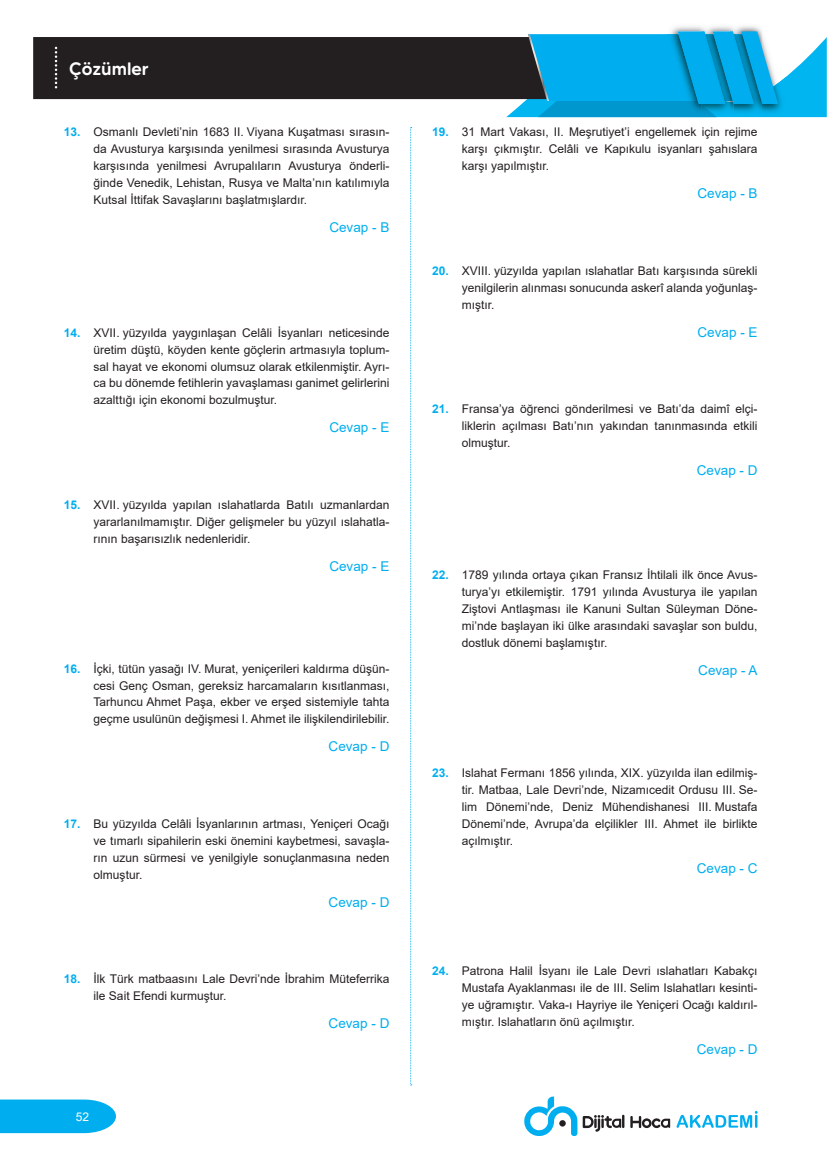
<style>
.page{position:relative;width:830px;height:1170px;background:#fff}
.page>*{position:absolute;margin:0;border:0;box-sizing:border-box;transform-origin:0 0}
.t1{font:500 18px "MADE Tommy Soft";color:#fff}
.CEVAP{font:13.5px "Arial";color:#00aeef}
.t2{font:12px/17px "Arial";color:#231f20;text-align:justify}
.t3{font:12px "Arial";color:#fff}
.s1{font-weight:700;color:#00aeef}
</style>
<div class="page">
<svg style="left:0;top:1099px;width:116px;height:33px;background:#11b3f0"></svg>
<svg style="left:676px;top:1111px;width:81px;height:16px"></svg>
<svg style="left:630px;top:1116px;width:39px;height:12px"></svg>
<svg style="left:524px;top:1096px;width:100px;height:39px"></svg>
<svg style="left:410px;top:127px;width:1px;height:958px"></svg>
<div style="left:33px;top:37px;width:473px;height:62px;background:#231f20"></div>
<svg style="left:506px;top:26px;width:320px;height:91px;background:#2babda"></svg>
<svg style="left:55px;top:47px;width:2px;height:41px"></svg>
<h1 class="t1" style="left:69px;top:57px;width:81px">Çözümler</h1>
<p class="t2" style="left:94px;top:124px;width:297px;text-indent:-30px"><span class="s1">13.</span> Osmanlı Devleti’nin 1683 II. Viyana Kuşatması sırasın&shy;da Avusturya karşısında yenilmesi sırasında Avusturya karşısında yenilmesi Avrupalıların Avusturya önderli&shy;ğinde Venedik, Lehistan, Rusya ve Malta’nın katılımıyla Kutsal İttifak Savaşlarını başlatmışlardır.</p>
<p class="CEVAP" style="left:329px;top:218px;width:62px">Cevap - B</p>
<p class="t2" style="left:94px;top:324px;width:297px;text-indent:-30px"><span class="s1">14.</span> XVII. yüzyılda yaygınlaşan Celâli İsyanları neticesinde üretim düştü, köyden kente göçlerin artmasıyla toplum&shy;sal hayat ve ekonomi olumsuz olarak etkilenmiştir. Ayrı&shy;ca bu dönemde fetihlerin yavaşlaması ganimet gelirlerini azalttığı için ekonomi bozulmuştur.</p>
<p class="CEVAP" style="left:329px;top:418px;width:62px">Cevap - E</p>
<p class="t2" style="left:94px;top:496px;width:297px;text-indent:-30px"><span class="s1">15.</span> XVII. yüzyılda yapılan ıslahatlarda Batılı uzmanlardan yararlanılmamıştır. Diğer gelişmeler bu yüzyıl ıslahatla&shy;rının başarısızlık nedenleridir.</p>
<p class="CEVAP" style="left:329px;top:556px;width:62px">Cevap - E</p>
<p class="t2" style="left:94px;top:659px;width:297px;text-indent:-30px"><span class="s1">16.</span> İçki, tütün yasağı IV. Murat, yeniçerileri kaldırma düşün&shy;cesi Genç Osman, gereksiz harcamaların kısıtlanması, Tarhuncu Ahmet Paşa, ekber ve erşed sistemiyle tahta geçme usulünün değişmesi I. Ahmet ile ilişkilendirilebilir.</p>
<p class="CEVAP" style="left:328px;top:737px;width:62px">Cevap - D</p>
<p class="t2" style="left:94px;top:815px;width:297px;text-indent:-30px"><span class="s1">17.</span> Bu yüzyılda Celâli İsyanlarının artması, Yeniçeri Ocağı ve tımarlı sipahilerin eski önemini kaybetmesi, savaşla&shy;rın uzun sürmesi ve yenilgiyle sonuçlanmasına neden olmuştur.</p>
<p class="CEVAP" style="left:328px;top:892px;width:62px">Cevap - D</p>
<p class="t2" style="left:94px;top:970px;width:297px;text-indent:-30px"><span class="s1">18.</span> İlk Türk matbaasını Lale Devri’nde İbrahim Müteferrika ile Sait Efendi kurmuştur.</p>
<p class="CEVAP" style="left:328px;top:1013px;width:62px">Cevap - D</p>
<p class="t3" style="left:76px;top:1108px;width:15px">52</p>
<p class="t2" style="left:461px;top:124px;width:297px;text-indent:-30px"><span class="s1">19.</span> 31 Mart Vakası, II. Meşrutiyet’i engellemek için rejime karşı çıkmıştır. Celâli ve Kapıkulu isyanları şahıslara karşı yapılmıştır.</p>
<p class="CEVAP" style="left:697px;top:184px;width:62px">Cevap - B</p>
<p class="t2" style="left:461px;top:262px;width:297px;text-indent:-30px"><span class="s1">20.</span> XVIII. yüzyılda yapılan ıslahatlar Batı karşısında sürekli yenilgilerin alınması sonucunda askerî alanda yoğunlaş&shy;mıştır.</p>
<p class="CEVAP" style="left:697px;top:322px;width:62px">Cevap - E</p>
<p class="t2" style="left:461px;top:400px;width:297px;text-indent:-30px"><span class="s1">21.</span> Fransa’ya öğrenci gönderilmesi ve Batı’da daimî elçi&shy;liklerin açılması Batı’nın yakından tanınmasında etkili olmuştur.</p>
<p class="CEVAP" style="left:696px;top:461px;width:62px">Cevap - D</p>
<p class="t2" style="left:461px;top:566px;width:297px;text-indent:-30px"><span class="s1">22.</span> 1789 yılında ortaya çıkan Fransız İhtilali ilk önce Avus&shy;turya’yı etkilemiştir. 1791 yılında Avusturya ile yapılan Ziştovi Antlaşması ile Kanuni Sultan Süleyman Döne&shy;mi’nde başlayan iki ülke arasındaki savaşlar son buldu, dostluk dönemi başlamıştır.</p>
<p class="CEVAP" style="left:698px;top:661px;width:61px">Cevap - A</p>
<p class="t2" style="left:461px;top:764px;width:297px;text-indent:-30px"><span class="s1">23.</span> Islahat Fermanı 1856 yılında, XIX. yüzyılda ilan edilmiş&shy;tir. Matbaa, Lale Devri’nde, Nizamıcedit Ordusu III. Se&shy;lim Dönemi’nde, Deniz Mühendishanesi III. Mustafa Dönemi’nde, Avrupa’da elçilikler III. Ahmet ile birlikte açılmıştır.</p>
<p class="CEVAP" style="left:696px;top:858px;width:62px">Cevap - C</p>
<p class="t2" style="left:461px;top:961px;width:297px;text-indent:-30px"><span class="s1">24.</span> Patrona Halil İsyanı ile Lale Devri ıslahatları Kabakçı Mustafa Ayaklanması ile de III. Selim Islahatları kesinti&shy;ye uğramıştır. Vaka-ı Hayriye ile Yeniçeri Ocağı kaldırıl&shy;mıştır. Islahatların önü açılmıştır.</p>
<p class="CEVAP" style="left:696px;top:1039px;width:62px">Cevap - D</p>
</div>
